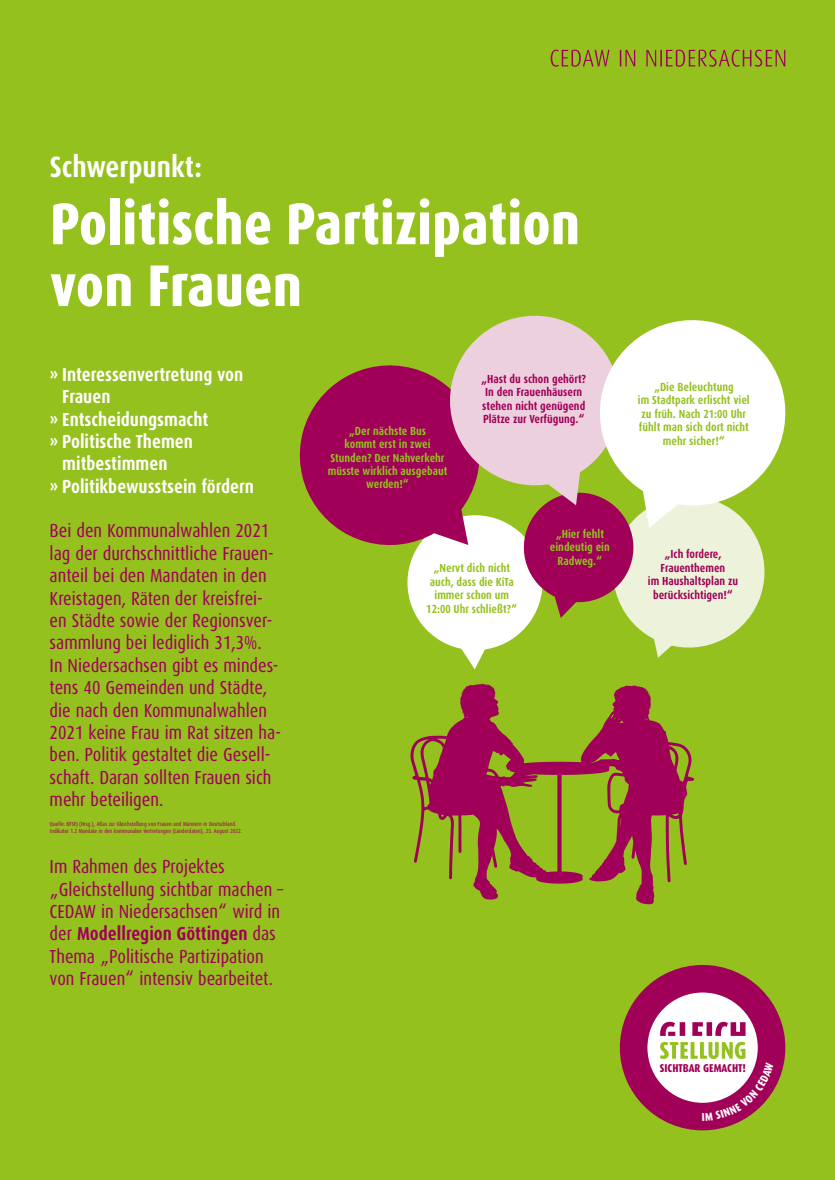
<style>
.page{position:relative;width:835px;height:1180px;background:#fff}
.page>*{position:absolute;margin:0;border:0;box-sizing:border-box;transform-origin:0 0}
.t1{font:800 58.87px/61.8px "Dax Condensed";color:#fff}
.t2{font:700 29.43px "Dax Condensed";color:#fff}
.t3{font:18.83px/22.4px "Dax Condensed";color:#a00057}
.t4{font:700 18.83px "Dax Condensed";color:#fff}
.t5{font:700 11.72px/13.4px "Dax Condensed";color:#95c11f;text-align:center}
.t6{font:700 11.72px/13.4px "Dax Condensed";color:#a00057;text-align:center}
.t7{font:800 11.38px "Dax Condensed";color:#a00057}
.t8{font:5.88px/6.5px "Dax Condensed";color:#a00057}
.s1{font-weight:700}
</style>
<div class="page">
<div style="left:0;top:0;width:834px;height:1180px;background:#95c11f"></div>
<svg style="left:550px;top:50px;width:235px;height:17px"></svg>
<svg style="left:299px;top:365px;width:99px;height:181px;fill:#a00057"></svg>
<svg style="left:773px;top:367px;width:13px;height:92px"></svg>
<svg style="left:398px;top:315px;width:375px;height:354px"></svg>
<img style="left:410px;top:683px;width:285px;height:222px">
<svg style="left:619px;top:965px;width:166px;height:165px"></svg>
<h2 class="t2" style="left:50px;top:150px;width:153px">Schwerpunkt:</h2>
<h1 class="t1" style="left:50px;top:193px;width:531px">Politische Partizipation von Frauen</h1>
<p class="t4" style="left:50px;top:364px;width:195px">» Interessenvertretung von</p>
<p class="t4" style="left:62px;top:386px;width:50px">Frauen</p>
<p class="t4" style="left:50px;top:409px;width:160px">» Entscheidungsmacht</p>
<p class="t4" style="left:50px;top:431px;width:145px">» Politische Themen</p>
<p class="t4" style="left:62px;top:453px;width:107px">mitbestimmen</p>
<p class="t4" style="left:50px;top:476px;width:206px">» Politikbewusstsein fördern</p>
<p class="t3" style="left:50px;top:520px;width:233px">Bei den Kommunalwahlen 2021 lag der durchschnittliche Frauen&shy;anteil bei den Mandaten in den<br>Kreistagen, Räten der kreisfrei&shy;en Städte sowie der Regionsver&shy;sammlung bei lediglich 31,3%.<br>In Niedersachsen gibt es mindes&shy;tens 40 Gemeinden und Städte, die nach den Kommunalwahlen<br>2021 keine Frau im Rat sitzen ha&shy;ben. Politik gestaltet die Gesell&shy;schaft. Daran sollten Frauen sich mehr beteiligen.</p>
<p class="t8" style="left:50px;top:821px;width:193px">Quelle: BFSFJ (Hrsg.), Atlas zur Gleichstellung von Frauen und Männern in Deutschland.<br>Indikator 1.2 Mandate in den kommunalen Vertretungen (Länderdaten), 25. August 2022.</p>
<p class="t3" style="left:50px;top:855px;width:235px">Im Rahmen des Projektes „Gleichstellung sichtbar machen –<br>CEDAW in Niedersachsen“ wird in der <span class="s1">Modellregion Göttingen</span> das<br>Thema „Politische Partizipation von Frauen“ intensiv bearbeitet.</p>
<p class="t5" style="left:328px;top:424px;width:121px">„Der nächste Bus<br>kommt erst in zwei<br>Stunden? Der Nahverkehr müsste wirklich ausgebaut werden!“</p>
<p class="t6" style="left:481px;top:372px;width:106px;text-align:left">„Hast du schon gehört?<br>In den Frauenhäusern stehen nicht genügend<br>Plätze zur Verfügung.“</p>
<p class="t5" style="left:637px;top:380px;width:113px">„Die Beleuchtung<br>im Stadtpark erlischt viel zu früh. Nach 21:00 Uhr fühlt man sich dort nicht mehr sicher!“</p>
<p class="t5" style="left:426px;top:562px;width:92px">„Nervt dich nicht auch, dass die KiTa immer schon um<br>12:00 Uhr schließt?“</p>
<p class="t5" style="left:550px;top:527px;width:61px">„Hier fehlt eindeutig ein<br>Radweg.“</p>
<p class="t6" style="left:647px;top:547px;width:91px">„Ich fordere,<br>Frauenthemen<br>im Haushaltsplan zu berücksichtigen!“</p>
<p class="t7" style="left:659px;top:1061px;width:87px">SICHTBAR GEMACHT!</p>
</div>
